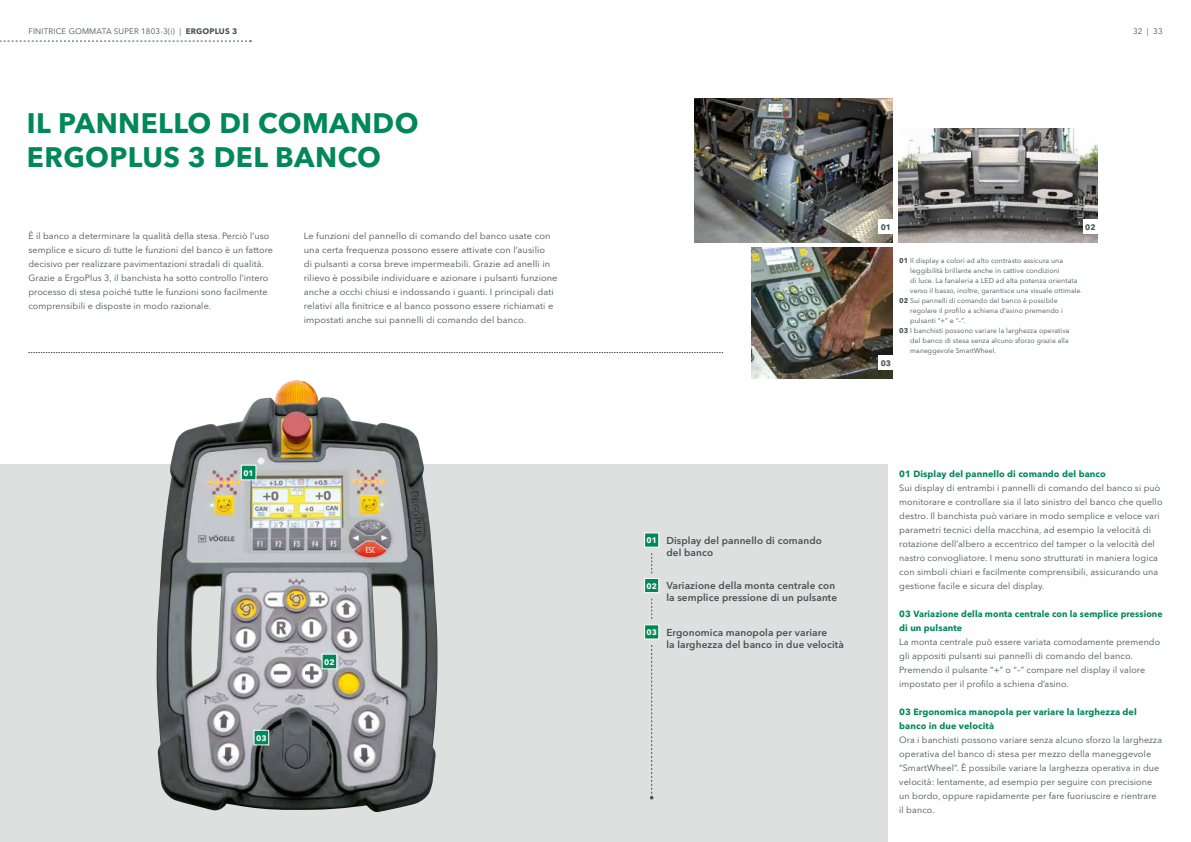
<style>
.page{position:relative;width:1191px;height:842px;background:#fff}
.page>*{position:absolute;margin:0;border:0;box-sizing:border-box;transform-origin:0 0}
.t1{font:700 28px/33.6px "Avenir Next LT Pro";letter-spacing:.015em;color:#008858}
.t2{font:600 10px/12px "Avenir Next LT Pro";letter-spacing:.01em;color:#455256}
.t3{font:9px/14px "Avenir Next LT Pro";letter-spacing:.01em;color:#455256}
.t4{font:700 9px/14px "Avenir Next LT Pro";letter-spacing:.01em;color:#008858}
.t5{font:8px "Avenir Next LT Pro";letter-spacing:.02em;color:#455256}
.t6{font:700 8px "Avenir Next LT Pro";color:#fff}
.t7{font:700 8px "Avenir Next LT Pro";color:#455256}
.t8{font:7px "Avenir Next LT Pro";letter-spacing:.01em;color:#455256}
.s1{font-weight:700}
</style>
<div class="page">
<div style="left:0;top:465px;width:887px;height:377px;background:#dedfdf"></div>
<svg style="left:651px;top:599px;width:1px;height:20px"></svg>
<svg style="left:651px;top:553px;width:1px;height:20px"></svg>
<div style="left:644px;top:532px;width:15px;height:16px;background:#008858;border:1px solid #fff"></div>
<div style="left:644px;top:578px;width:15px;height:15px;background:#008858;border:1px solid #fff"></div>
<div style="left:644px;top:624px;width:15px;height:15px;background:#008858;border:1px solid #fff"></div>
<svg style="left:650px;top:645px;width:3px;height:154px"></svg>
<img style="left:156px;top:380px;width:282px;height:432px">
<svg style="left:241px;top:465px;width:15px;height:15px"></svg>
<svg style="left:253px;top:730px;width:16px;height:15px"></svg>
<svg style="left:321px;top:654px;width:16px;height:15px"></svg>
<svg style="left:28px;top:352px;width:695px;height:1px"></svg>
<img style="left:694px;top:99px;width:199px;height:143px">
<div style="left:879px;top:220px;width:14px;height:14px;background:#fff"></div>
<img style="left:899px;top:129px;width:198px;height:113px">
<div style="left:1083px;top:220px;width:14px;height:14px;background:#fff"></div>
<img style="left:751px;top:248px;width:142px;height:131px">
<div style="left:879px;top:356px;width:14px;height:14px;background:#fff"></div>
<svg style="left:0;top:40px;width:252px;height:2px"></svg>
<p class="t5" style="left:28px;top:27px;width:210px">FINITRICE GOMMATA SUPER 1803-3(i) | <span class="s1">ERGOPLUS 3</span></p>
<p class="t5" style="left:1133px;top:27px;width:31px">32 | 33</p>
<h1 class="t1" style="left:27px;top:106px;width:393px">IL PANNELLO DI COMANDO<br>ERGOPLUS 3 DEL BANCO</h1>
<p class="t3" style="left:28px;top:229px;width:246px">È il banco a determinare la qualità della stesa. Perciò l’uso semplice e sicuro di tutte le funzioni del banco è un fattore decisivo per realizzare pavimentazioni stradali di qualità.<br>Grazie a ErgoPlus 3, il banchista ha sotto controllo l’intero processo di stesa poiché tutte le funzioni sono facilmente comprensibili e disposte in modo razionale.</p>
<p class="t3" style="left:304px;top:229px;width:255px">Le funzioni del pannello di comando del banco usate con una certa frequenza possono essere attivate con l’ausilio<br>di pulsanti a corsa breve impermeabili. Grazie ad anelli in rilievo è possibile individuare e azionare i pulsanti funzione anche a occhi chiusi e indossando i guanti. I principali dati relativi alla finitrice e al banco possono essere richiamati e impostati anche sui pannelli di comando del banco.</p>
<p class="t6" style="left:243px;top:468px;width:12px">01</p>
<p class="t6" style="left:256px;top:733px;width:12px">03</p>
<p class="t6" style="left:324px;top:657px;width:12px">02</p>
<p class="t7" style="left:880px;top:222px;width:12px">01</p>
<p class="t7" style="left:1085px;top:222px;width:12px">02</p>
<p class="t7" style="left:880px;top:358px;width:12px">03</p>
<p class="t8" style="left:899px;top:256px;width:165px"><span class="s1">01</span> Il display a colori ad alto contrasto assicura una</p>
<p class="t8" style="left:910px;top:266px;width:151px">leggibilità brillante anche in cattive condizioni</p>
<p class="t8" style="left:910px;top:276px;width:169px">di luce. La fanaleria a LED ad alta potenza orientata</p>
<p class="t8" style="left:910px;top:286px;width:174px">verso il basso, inoltre, garantisce una visuale ottimale.</p>
<p class="t8" style="left:899px;top:296px;width:160px"><span class="s1">02</span> Sui pannelli di comando del banco è possibile</p>
<p class="t8" style="left:910px;top:306px;width:154px">regolare il profilo a schiena d’asino premendo i</p>
<p class="t8" style="left:910px;top:316px;width:56px">pulsanti “+” e “–”.</p>
<p class="t8" style="left:899px;top:326px;width:172px"><span class="s1">03</span> I banchisti possono variare la larghezza operativa</p>
<p class="t8" style="left:910px;top:336px;width:160px">del banco di stesa senza alcuno sforzo grazie alla</p>
<p class="t8" style="left:910px;top:346px;width:87px">maneggevole SmartWheel.</p>
<p class="t6" style="left:646px;top:535px;width:12px">01</p>
<p class="t6" style="left:646px;top:581px;width:12px">02</p>
<p class="t6" style="left:646px;top:627px;width:12px">03</p>
<p class="t2" style="left:666px;top:534px;width:157px">Display del pannello di comando del banco</p>
<p class="t2" style="left:666px;top:580px;width:172px">Variazione della monta centrale con la semplice pressione di un pulsante</p>
<p class="t2" style="left:666px;top:626px;width:179px">Ergonomica manopola per variare<br>la larghezza del banco in due velocità</p>
<p class="t4" style="left:899px;top:467px;width:208px">01 Display del pannello di comando del banco</p>
<p class="t3" style="left:899px;top:481px;width:265px">Sui display di entrambi i pannelli di comando del banco si può monitorare e controllare sia il lato sinistro del banco che quello destro. Il banchista può variare in modo semplice e veloce vari parametri tecnici della macchina, ad esempio la velocità di rotazione dell’albero a eccentrico del tamper o la velocità del nastro convogliatore. I menu sono strutturati in maniera logica con simboli chiari e facilmente comprensibili, assicurando una gestione facile e sicura del display.</p>
<p class="t4" style="left:899px;top:607px;width:265px">03 Variazione della monta centrale con la semplice pressione di un pulsante</p>
<p class="t3" style="left:899px;top:635px;width:262px">La monta centrale può essere variata comodamente premendo gli appositi pulsanti sui pannelli di comando del banco.<br>Premendo il pulsante “+” o “–” compare nel display il valore impostato per il profilo a schiena d’asino.</p>
<p class="t4" style="left:899px;top:705px;width:239px">03 Ergonomica manopola per variare la larghezza del banco in due velocità</p>
<p class="t3" style="left:899px;top:733px;width:264px">Ora i banchisti possono variare senza alcuno sforzo la larghezza operativa del banco di stesa per mezzo della maneggevole “SmartWheel”. È possibile variare la larghezza operativa in due velocità: lentamente, ad esempio per seguire con precisione un bordo, oppure rapidamente per fare fuoriuscire e rientrare il banco.</p>
</div>
